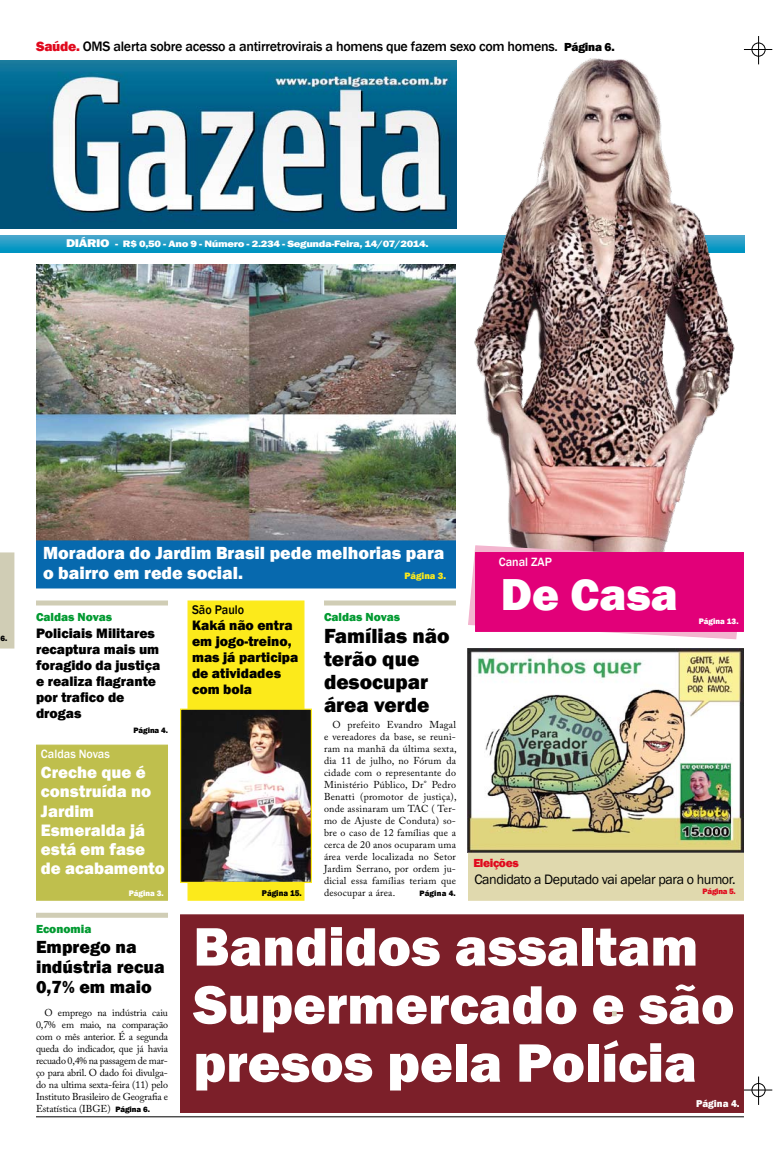
<style>
.page{position:relative;width:780px;height:1149px;background:#fff}
.page>*{position:absolute;margin:0;border:0;box-sizing:border-box;transform-origin:0 0}
.t1{font:800 56px/58px "Franklin Gothic";color:#fff}
.t2{font:800 46px "Franklin Gothic";color:#fff}
.t3{font:800 21px/23px "Franklin Gothic";color:#000}
.t4{font:800 18px/20px "Franklin Gothic";color:#fff}
.t5{font:800 18px/20px "Franklin Gothic";color:#000}
.t6{font:800 17px/19px "Franklin Gothic";color:#fff}
.t7{font:800 14px/16px "Franklin Gothic";color:#000}
.t8{font:500 14px "Franklin Gothic";letter-spacing:-.02em;color:#000}
.t9{font:14px "Franklin Gothic";letter-spacing:-.03em;color:#000}
.t10{font:500 12.9px "Franklin Gothic";color:#000;scale:.93 1}
.t11{font:500 12.3px "Franklin Gothic";color:#fff}
.t12{font:800 12px "Franklin Gothic";color:#029a31}
.t13{font:800 12px "Franklin Gothic";letter-spacing:-.03em;color:#e0091d}
.t14{font:800 10.2px "Franklin Gothic";color:#fff}
.t15{font:10px/12px "Adobe Caslon Pro";letter-spacing:.005em;color:#000;text-align:justify}
.t16{font:800 9.6px "Franklin Gothic";letter-spacing:-.03em;color:#fff;scale:1.18 1}
.t17{font:800 9.5px "Franklin Gothic";color:#fcea1b}
.t18{font:800 8.6px "Franklin Gothic";color:#000;scale:.93 1}
.t19{font:800 8.2px "Franklin Gothic";color:#fff}
.t20{font:800 8px "Franklin Gothic";letter-spacing:.005em;color:#000}
.t21{font:800 8px "Franklin Gothic";letter-spacing:-.03em;color:#e0091d}
.s1{font-weight:800;color:#e0091d}
.s2{font-weight:800;font-size:12px}
.s3{font-size:11.6px}
.s4{font-family:"Franklin Gothic";font-weight:800;font-size:8px}
</style>
<div class="page">
<svg style="left:743px;top:36px;width:29px;height:28px"></svg>
<div style="left:751px;top:43px;width:14px;height:13px;border:1px solid #000;border-radius:50%"></div>
<svg style="left:744px;top:1076px;width:28px;height:28px"></svg>
<div style="left:751px;top:1082px;width:14px;height:14px;border:1px solid #000;border-radius:50%"></div>
<hr style="left:36px;top:1116px;width:708px;height:1px;background:#000">
<svg style="left:0;top:552px;width:14px;height:96px"></svg>
<div style="left:36px;top:744px;width:132px;height:156px;background:#bfbf4d;border:1px solid #bfbf4d"></div>
<img style="left:0;top:60px;width:456px;height:168px">
<img style="left:0;top:235px;width:468px;height:17px">
<img style="left:468px;top:59px;width:276px;height:485px">
<svg style="left:468px;top:544px;width:276px;height:95px"></svg>
<div style="left:475px;top:552px;width:269px;height:79px;background:#e20079"></div>
<div style="left:180px;top:914px;width:564px;height:198px;background:#7c1f29;border:1px solid #7c1f29"></div>
<img style="left:36px;top:264px;width:420px;height:276px">
<div style="left:36px;top:540px;width:420px;height:48px;background:#0769ae;border:1px solid #0769ae"></div>
<svg style="left:612px;top:1011px;width:4px;height:4px"></svg>
<div style="left:36px;top:912px;width:132px;height:5px;background:#d0cdb5"></div>
<div style="left:324px;top:600px;width:132px;height:5px;background:#d0cdb5"></div>
<img style="left:468px;top:648px;width:276px;height:204px">
<div style="left:468px;top:852px;width:276px;height:48px;background:#e0d9ae;border:1px solid #e0d9ae"></div>
<div style="left:36px;top:600px;width:132px;height:5px;background:#d0cdb5"></div>
<div style="left:187px;top:600px;width:117px;height:300px;background:#fcea1b;border:1px solid #fcea1b"></div>
<img style="left:182px;top:710px;width:128px;height:170px">
<div style="left:180px;top:708px;width:132px;height:174px;border:1px solid #fcea1b"></div>
<h3 class="t8" style="left:36px;top:38px;width:580px"><span class="s1">Saúde.</span> OMS alerta sobre acesso a antirretrovirais a homens que fazem sexo com homens. <span class="s2">Página 6.</span></h3>
<p class="t16" style="left:66px;top:238px;width:308px"><span class="s3">DIÁRIO</span> - R$ 0,50 - Ano 9 - Número - 2.234 - Segunda-Feira, 14/07/2014.</p>
<p class="t20" style="left:0;top:633px;width:8px">6.</p>
<h3 class="t4" style="left:43px;top:543px;width:403px">Moradora do Jardim Brasil pede melhorias para o bairro em rede social.</h3>
<p class="t17" style="left:404px;top:570px;width:43px">Página 3.</p>
<p class="t12" style="left:36px;top:609px;width:78px">Caldas Novas</p>
<h3 class="t7" style="left:36px;top:625px;width:126px">Policiais Militares recaptura mais um foragido da justiça e realiza flagrante por trafico de drogas</h3>
<p class="t20" style="left:133px;top:724px;width:36px">Página 4.</p>
<p class="t11" style="left:41px;top:746px;width:70px">Caldas Novas</p>
<h3 class="t6" style="left:41px;top:763px;width:125px">Creche que é construída no<br>Jardim<br>Esmeralda já está em fase de acabamento</h3>
<p class="t19" style="left:129px;top:887px;width:37px">Página 3.</p>
<p class="t10" style="left:192px;top:601px;width:57px">São Paulo</p>
<h3 class="t7" style="left:192px;top:616px;width:108px">Kaká não entra em jogo-treino, mas já participa de atividades com bola</h3>
<p class="t18" style="left:262px;top:887px;width:44px">Página 15.</p>
<p class="t12" style="left:324px;top:609px;width:78px">Caldas Novas</p>
<h3 class="t3" style="left:324px;top:624px;width:127px">Famílias não terão que desocupar área verde</h3>
<p class="t15" style="left:324px;top:718px;width:134px;text-indent:8px">O prefeito Evandro Magal e vereadores da base, se reuni&shy;ram na manhã da última sexta, dia 11 de julho, no Fórum da cidade com o representante do Ministério Público, Dr° Pedro Benatti (promotor de justiça), onde assinaram um TAC ( Ter&shy;mo de Ajuste de Conduta) so&shy;bre o caso de 12 famílias que a cerca de 20 anos ocuparam uma área verde localizada no Setor Jardim Serrano, por ordem ju&shy;dicial essa famílias teriam que desocupar a área.</p>
<p class="t20" style="left:419px;top:887px;width:38px">Página 4.</p>
<p class="t11" style="left:498px;top:554px;width:55px">Canal ZAP</p>
<h2 class="t2" style="left:501px;top:565px;width:178px">De Casa</h2>
<p class="t19" style="left:698px;top:615px;width:41px">Página 13.</p>
<p class="t13" style="left:473px;top:854px;width:47px">Eleições</p>
<h3 class="t9" style="left:474px;top:870px;width:263px">Candidato a Deputado vai apelar para o humor.</h3>
<p class="t21" style="left:702px;top:885px;width:35px">Página 5.</p>
<p class="t12" style="left:36px;top:921px;width:57px">Economia</p>
<h3 class="t5" style="left:36px;top:936px;width:130px">Emprego na indústria recua<br>0,7% em maio</h3>
<p class="t15" style="left:36px;top:1006px;width:133px;text-indent:8px">O emprego na indústria caiu 0,7% em maio, na comparação com o mês anterior. É a segunda queda do indicador, que já havia recuado 0,4% na passagem de mar&shy;ço para abril. O dado foi divulga&shy;do na ultima sexta-feira (11) pelo Instituto Brasileiro de Geografia e Estatística (IBGE) <span class="s4">Página 6.</span></p>
<h1 class="t1" style="left:193px;top:917px;width:542px">Bandidos assaltam<br>Supermercado e são presos pela Polícia</h1>
<p class="t14" style="left:696px;top:1096px;width:45px">Página 4.</p>
</div>
